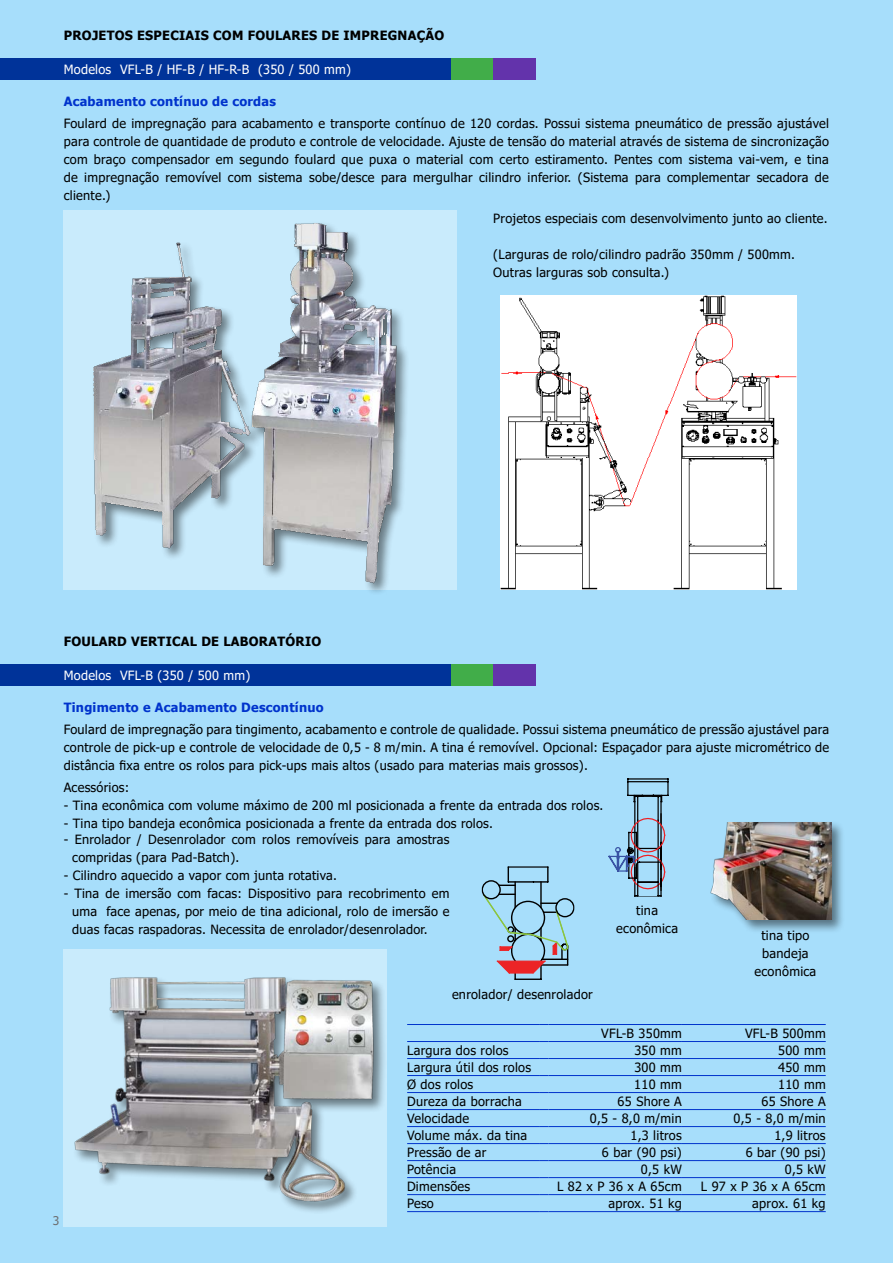
<style>
.page{position:relative;width:893px;height:1263px;background:#a7defb}
.page>*{position:absolute;margin:0;border:0;box-sizing:border-box;transform-origin:0 0}
.t1{font:12.75px/18px "Tahoma";letter-spacing:.02em;color:#000;text-align:justify}
.t2{font:700 12.75px "Tahoma";letter-spacing:.02em;color:#000}
.t3{font:12.75px "Tahoma";letter-spacing:.02em;color:#fff}
.t4{font:700 12.75px "Tahoma";letter-spacing:.02em;color:#03c}
.t5{font:12px "Tahoma";color:#6d6f71}
</style>
<div class="page">
<div style="left:64px;top:949px;width:323px;height:277px;background:#c9ebfc"></div>
<svg style="left:608px;top:778px;width:61px;height:119px"></svg>
<svg style="left:482px;top:866px;width:93px;height:114px"></svg>
<div style="left:709px;top:820px;width:148px;height:120px;background:#000;opacity:.48"></div>
<img style="left:709px;top:822px;width:122px;height:97px">
<div style="left:72px;top:975px;width:324px;height:270px;background:#000;opacity:.48"></div>
<img style="left:73px;top:975px;width:301px;height:238px">
<div style="left:64px;top:210px;width:393px;height:380px;background:#c9ebfc"></div>
<div style="left:92px;top:221px;width:382px;height:404px;background:#000;opacity:.48"></div>
<img style="left:92px;top:221px;width:320px;height:377px">
<img style="left:501px;top:296px;width:296px;height:294px">
<div style="left:0;top:664px;width:451px;height:22px;background:#039"></div>
<div style="left:451px;top:664px;width:42px;height:22px;background:#41ad49"></div>
<div style="left:493px;top:664px;width:43px;height:22px;background:#6333ab"></div>
<hr style="left:407px;top:1024px;width:133px;height:1px;background:#03c">
<hr style="left:548px;top:1024px;width:134px;height:1px;background:#03c">
<hr style="left:682px;top:1024px;width:144px;height:1px;background:#03c">
<hr style="left:407px;top:1041px;width:133px;height:1px;background:#03c">
<hr style="left:548px;top:1041px;width:134px;height:1px;background:#03c">
<hr style="left:682px;top:1041px;width:144px;height:1px;background:#03c">
<hr style="left:407px;top:1058px;width:133px;height:1px;background:#03c">
<hr style="left:548px;top:1058px;width:134px;height:1px;background:#03c">
<hr style="left:682px;top:1058px;width:144px;height:1px;background:#03c">
<hr style="left:407px;top:1075px;width:133px;height:1px;background:#03c">
<hr style="left:548px;top:1075px;width:134px;height:1px;background:#03c">
<hr style="left:682px;top:1075px;width:144px;height:1px;background:#03c">
<hr style="left:407px;top:1092px;width:133px;height:1px;background:#03c">
<hr style="left:548px;top:1092px;width:134px;height:1px;background:#03c">
<hr style="left:682px;top:1092px;width:144px;height:1px;background:#03c">
<hr style="left:407px;top:1109px;width:133px;height:1px;background:#03c">
<hr style="left:548px;top:1109px;width:134px;height:1px;background:#03c">
<hr style="left:682px;top:1109px;width:144px;height:1px;background:#03c">
<hr style="left:407px;top:1126px;width:133px;height:1px;background:#03c">
<hr style="left:548px;top:1126px;width:134px;height:1px;background:#03c">
<hr style="left:682px;top:1126px;width:144px;height:1px;background:#03c">
<hr style="left:407px;top:1143px;width:133px;height:1px;background:#03c">
<hr style="left:548px;top:1143px;width:134px;height:1px;background:#03c">
<hr style="left:682px;top:1143px;width:144px;height:1px;background:#03c">
<hr style="left:407px;top:1160px;width:133px;height:1px;background:#03c">
<hr style="left:548px;top:1160px;width:134px;height:1px;background:#03c">
<hr style="left:682px;top:1160px;width:144px;height:1px;background:#03c">
<hr style="left:407px;top:1177px;width:133px;height:1px;background:#03c">
<hr style="left:548px;top:1177px;width:134px;height:1px;background:#03c">
<hr style="left:682px;top:1177px;width:144px;height:1px;background:#03c">
<hr style="left:407px;top:1194px;width:133px;height:1px;background:#03c">
<hr style="left:548px;top:1194px;width:134px;height:1px;background:#03c">
<hr style="left:682px;top:1194px;width:144px;height:1px;background:#03c">
<hr style="left:407px;top:1211px;width:133px;height:1px;background:#03c">
<hr style="left:548px;top:1211px;width:134px;height:1px;background:#03c">
<hr style="left:682px;top:1211px;width:144px;height:1px;background:#03c">
<div style="left:0;top:58px;width:451px;height:22px;background:#039"></div>
<div style="left:451px;top:58px;width:42px;height:22px;background:#41ad49"></div>
<div style="left:493px;top:58px;width:43px;height:22px;background:#6333ab"></div>
<p class="t2" style="left:64px;top:26px;width:382px">PROJETOS ESPECIAIS COM FOULARES DE IMPREGNAÇÃO</p>
<p class="t3" style="left:64px;top:61px;width:289px">Modelos VFL-B / HF-B / HF-R-B (350 / 500 mm)</p>
<p class="t4" style="left:64px;top:92px;width:214px">Acabamento contínuo de cordas</p>
<p class="t1" style="left:64px;top:115px;width:767px">Foulard de impregnação para acabamento e transporte contínuo de 120 cordas. Possui sistema pneumático de pressão ajustável para controle de quantidade de produto e controle de velocidade. Ajuste de tensão do material através de sistema de sincronização com braço compensador em segundo foulard que puxa o material com certo estiramento. Pentes com sistema vai-vem, e tina de impregnação removível com sistema sobe/desce para mergulhar cilindro inferior. (Sistema para complementar secadora de cliente.)</p>
<p class="t1" style="left:493px;top:210px;width:336px">Projetos especiais com desenvolvimento junto ao cliente.</p>
<p class="t1" style="left:493px;top:246px;width:303px">(Larguras de rolo/cilindro padrão 350mm / 500mm.<br>Outras larguras sob consulta.)</p>
<p class="t2" style="left:64px;top:632px;width:259px">FOULARD VERTICAL DE LABORATÓRIO</p>
<p class="t3" style="left:64px;top:667px;width:188px">Modelos VFL-B (350 / 500 mm)</p>
<p class="t4" style="left:64px;top:698px;width:261px">Tingimento e Acabamento Descontínuo</p>
<p class="t1" style="left:64px;top:721px;width:767px">Foulard de impregnação para tingimento, acabamento e controle de qualidade. Possui sistema pneumático de pressão ajustável para controle de pick-up e controle de velocidade de 0,5 - 8 m/min. A tina é removível. Opcional: Espaçador para ajuste micrométrico de distância fixa entre os rolos para pick-ups mais altos (usado para materias mais grossos).</p>
<p class="t1" style="left:64px;top:779px;width:67px">Acessórios:</p>
<p class="t1" style="left:64px;top:797px;width:541px">- Tina econômica com volume máximo de 200 ml posicionada a frente da entrada dos rolos.</p>
<p class="t1" style="left:64px;top:815px;width:431px">- Tina tipo bandeja econômica posicionada a frente da entrada dos rolos.</p>
<p class="t1" style="left:72px;top:831px;width:379px;text-indent:-9px">- Enrolador / Desenrolador com rolos removíveis para amostras compridas (para Pad-Batch).</p>
<p class="t1" style="left:64px;top:867px;width:275px">- Cilindro aquecido a vapor com junta rotativa.</p>
<p class="t1" style="left:72px;top:885px;width:379px;text-indent:-9px">- Tina de imersão com facas: Dispositivo para recobrimento em uma face apenas, por meio de tina adicional, rolo de imersão e duas facas raspadoras. Necessita de enrolador/desenrolador.</p>
<p class="t1" style="left:616px;top:902px;width:63px;text-align:center">tina econômica</p>
<p class="t1" style="left:452px;top:986px;width:142px">enrolador/ desenrolador</p>
<p class="t1" style="left:754px;top:927px;width:63px;text-align:center">tina tipo bandeja econômica</p>
<p class="t1" style="left:601px;top:1025px;width:82px">VFL-B 350mm</p>
<p class="t1" style="left:745px;top:1025px;width:82px">VFL-B 500mm</p>
<p class="t5" style="left:53px;top:1213px;width:8px">3</p>
<p class="t1" style="left:407px;top:1042px;width:103px">Largura dos rolos</p>
<p class="t1" style="left:634px;top:1042px;width:49px">350 mm</p>
<p class="t1" style="left:778px;top:1042px;width:49px">500 mm</p>
<p class="t1" style="left:407px;top:1059px;width:125px">Largura útil dos rolos</p>
<p class="t1" style="left:634px;top:1059px;width:49px">300 mm</p>
<p class="t1" style="left:778px;top:1059px;width:49px">450 mm</p>
<p class="t1" style="left:407px;top:1076px;width:68px">Ø dos rolos</p>
<p class="t1" style="left:634px;top:1076px;width:49px">110 mm</p>
<p class="t1" style="left:778px;top:1076px;width:49px">110 mm</p>
<p class="t1" style="left:407px;top:1093px;width:116px">Dureza da borracha</p>
<p class="t1" style="left:618px;top:1093px;width:66px">65 Shore A</p>
<p class="t1" style="left:761px;top:1093px;width:66px">65 Shore A</p>
<p class="t1" style="left:407px;top:1110px;width:64px">Velocidade</p>
<p class="t1" style="left:590px;top:1110px;width:94px">0,5 - 8,0 m/min</p>
<p class="t1" style="left:734px;top:1110px;width:94px">0,5 - 8,0 m/min</p>
<p class="t1" style="left:407px;top:1127px;width:122px">Volume máx. da tina</p>
<p class="t1" style="left:630px;top:1127px;width:53px">1,3 litros</p>
<p class="t1" style="left:774px;top:1127px;width:53px">1,9 litros</p>
<p class="t1" style="left:407px;top:1144px;width:81px">Pressão de ar</p>
<p class="t1" style="left:602px;top:1144px;width:81px">6 bar (90 psi)</p>
<p class="t1" style="left:746px;top:1144px;width:81px">6 bar (90 psi)</p>
<p class="t1" style="left:407px;top:1161px;width:51px">Potência</p>
<p class="t1" style="left:641px;top:1161px;width:42px">0,5 kW</p>
<p class="t1" style="left:785px;top:1161px;width:42px">0,5 kW</p>
<p class="t1" style="left:407px;top:1178px;width:65px">Dimensões</p>
<p class="t1" style="left:557px;top:1178px;width:126px">L 82 x P 36 x A 65cm</p>
<p class="t1" style="left:701px;top:1178px;width:126px">L 97 x P 36 x A 65cm</p>
<p class="t1" style="left:407px;top:1195px;width:28px">Peso</p>
<p class="t1" style="left:608px;top:1195px;width:75px">aprox. 51 kg</p>
<p class="t1" style="left:752px;top:1195px;width:75px">aprox. 61 kg</p>
</div>
